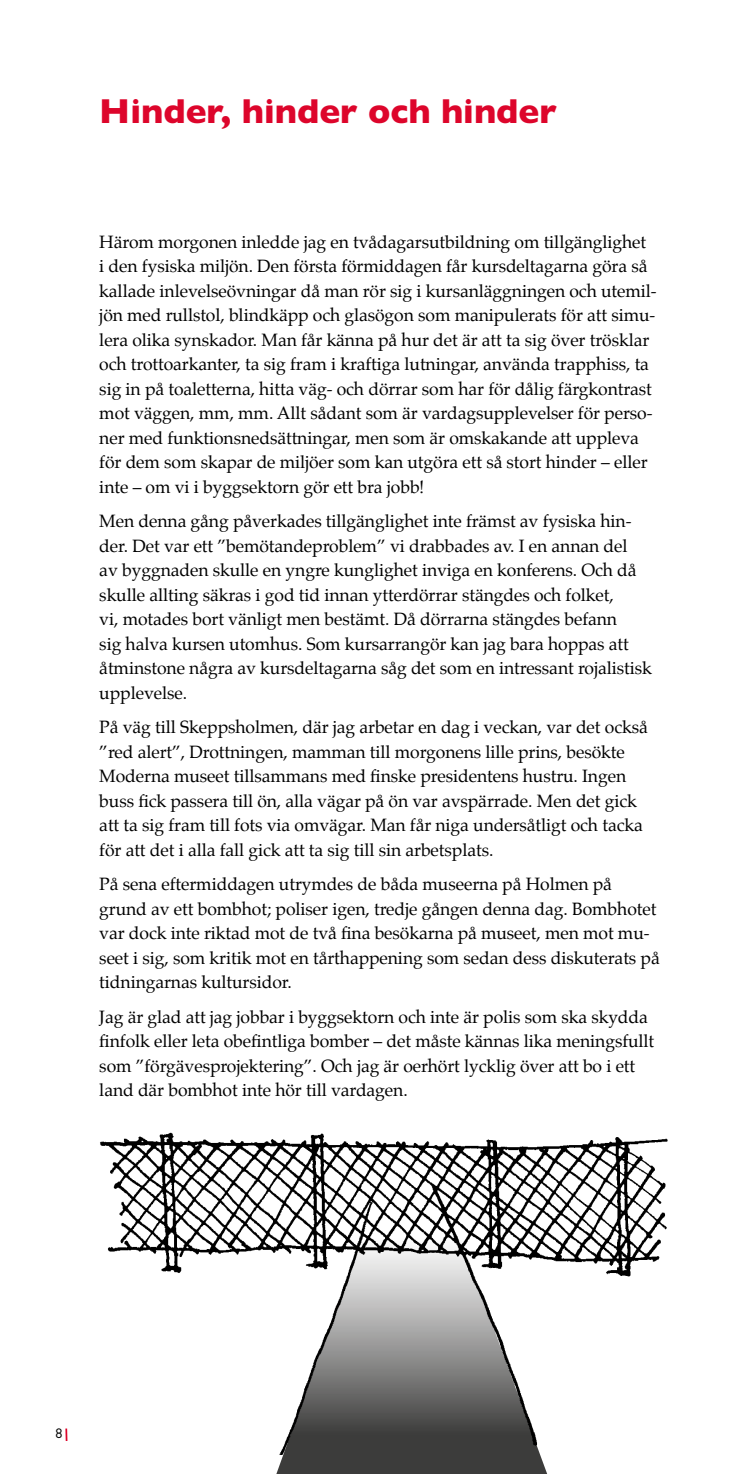
<style>
.page{position:relative;width:745px;height:1474px;background:#fff}
.page>*{position:absolute;margin:0;border:0;box-sizing:border-box;transform-origin:0 0}
.t1{font:800 35px "Gill Sans MT Std";color:#dd052b}
.t2{font:17.5px/24.5px "Palatino";letter-spacing:-.005em;color:#000}
.t3{font:14px "Gill Sans MT Std";color:#000}
</style>
<div class="page">
<svg style="left:65px;top:1428px;width:2px;height:12px"></svg>
<div style="left:276px;top:1454px;width:271px;height:19px;background:#3c3c3b"></div>
<img style="left:100px;top:1132px;width:568px;height:322px">
<h1 class="t1" style="left:99px;top:90px;width:458px">Hinder, hinder och hinder</h1>
<p class="t2" style="left:99px;top:229px;width:558px">Härom morgonen inledde jag en tvådagarsutbildning om tillgänglighet<br>i den fysiska miljön. Den första förmiddagen får kursdeltagarna göra så kallade inlevelseövningar då man rör sig i kursanläggningen och utemil&shy;jön med rullstol, blindkäpp och glasögon som manipulerats för att simu&shy;lera olika synskador. Man får känna på hur det är att ta sig över trösklar och trottoarkanter, ta sig fram i kraftiga lutningar, använda trapphiss, ta sig in på toaletterna, hitta väg- och dörrar som har för dålig färgkontrast mot väggen, mm, mm. Allt sådant som är vardagsupplevelser för perso&shy;ner med funktionsnedsättningar, men som är omskakande att uppleva för dem som skapar de miljöer som kan utgöra ett så stort hinder – eller inte – om vi i byggsektorn gör ett bra jobb!</p>
<p class="t2" style="left:99px;top:509px;width:553px">Men denna gång påverkades tillgänglighet inte främst av fysiska hin&shy;der. Det var ett ”bemötandeproblem” vi drabbades av. I en annan del<br>av byggnaden skulle en yngre kunglighet inviga en konferens. Och då skulle allting säkras i god tid innan ytterdörrar stängdes och folket,<br>vi, motades bort vänligt men bestämt. Då dörrarna stängdes befann<br>sig halva kursen utomhus. Som kursarrangör kan jag bara hoppas att åtminstone några av kursdeltagarna såg det som en intressant rojalistisk upplevelse.</p>
<p class="t2" style="left:99px;top:714px;width:549px">På väg till Skeppsholmen, där jag arbetar en dag i veckan, var det också ”red alert”, Drottningen, mamman till morgonens lille prins, besökte Moderna museet tillsammans med finske presidentens hustru. Ingen buss fick passera till ön, alla vägar på ön var avspärrade. Men det gick att ta sig fram till fots via omvägar. Man får niga undersåtligt och tacka för att det i alla fall gick att ta sig till sin arbetsplats.</p>
<p class="t2" style="left:99px;top:871px;width:561px">På sena eftermiddagen utrymdes de båda museerna på Holmen på grund av ett bombhot; poliser igen, tredje gången denna dag. Bombhotet var dock inte riktad mot de två fina besökarna på museet, men mot mu&shy;seet i sig, som kritik mot en tårthappening som sedan dess diskuterats på tidningarnas kultursidor.</p>
<p class="t2" style="left:99px;top:1004px;width:556px">Jag är glad att jag jobbar i byggsektorn och inte är polis som ska skydda finfolk eller leta obefintliga bomber – det måste kännas lika meningsfullt som ”förgävesprojektering”. Och jag är oerhört lycklig över att bo i ett land där bombhot inte hör till vardagen.</p>
<p class="t3" style="left:55px;top:1425px;width:8px">8</p>
</div>
